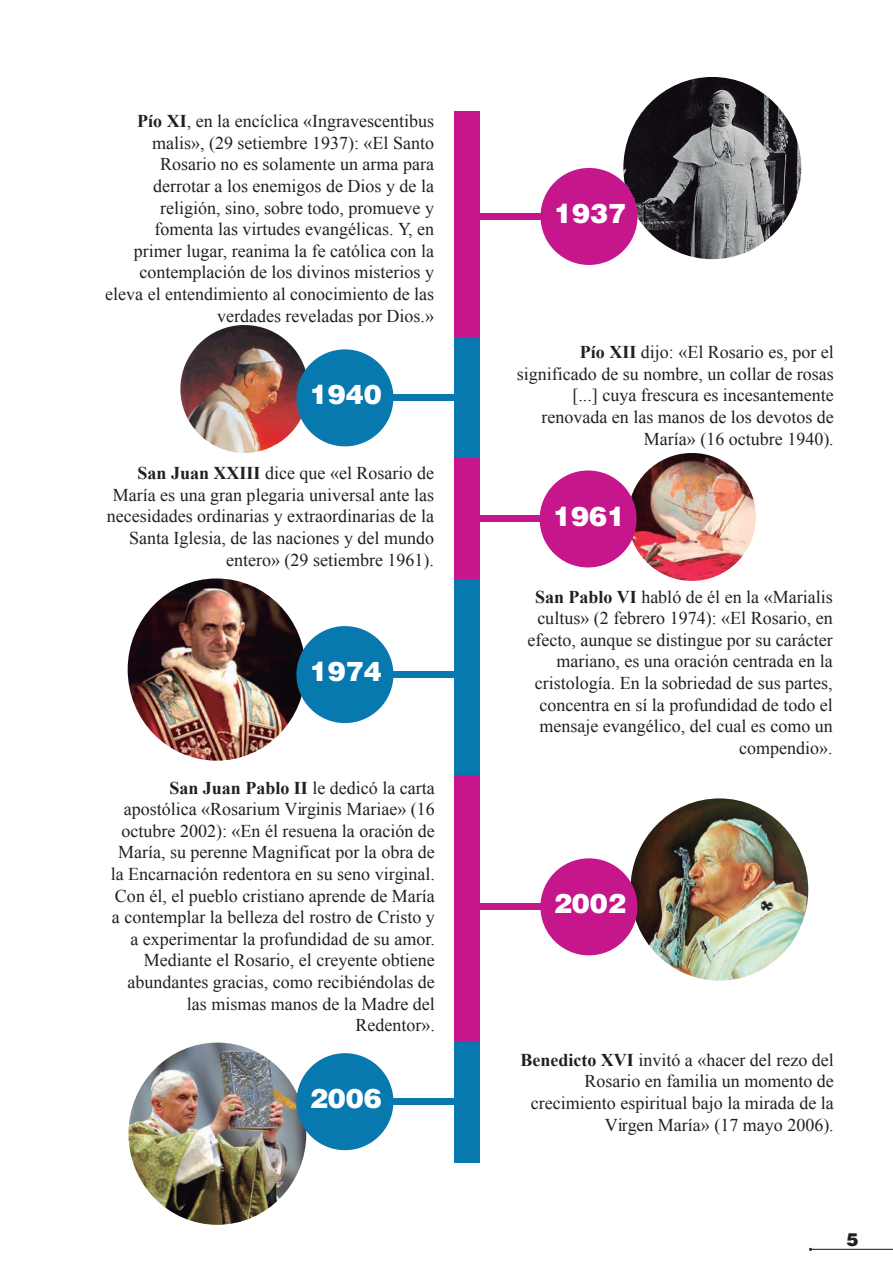
<style>
.page{position:relative;width:893px;height:1263px;background:#fff}
.page>*{position:absolute;margin:0;border:0;box-sizing:border-box;transform-origin:0 0}
.t1{font:900 27px "Helvetica LT Std";color:#fff}
.t2{font:18px/21.6px "Times New Roman";color:#231f20;text-align:right}
.t3{font:900 18px "Helvetica LT Std";color:#231f20}
.s1{font-weight:700}
</style>
<div class="page">
<img style="left:128px;top:1042px;width:178px;height:183px">
<img style="left:630px;top:798px;width:178px;height:183px">
<img style="left:128px;top:578px;width:176px;height:183px">
<img style="left:623px;top:77px;width:178px;height:182px">
<img style="left:180px;top:325px;width:128px;height:128px;border-radius:64px">
<img style="left:628px;top:453px;width:128px;height:128px;border-radius:64px">
<hr style="left:810px;top:1249px;width:83px;height:1px;background:#4f342e">
<div style="left:454px;top:111px;width:26px;height:226px;background:#c5168c"></div>
<div style="left:480px;top:213px;width:60px;height:7px;background:#c5168c"></div>
<div style="left:540px;top:168px;width:97px;height:97px;background:#c5168c;border-radius:50%"></div>
<div style="left:454px;top:337px;width:26px;height:121px;background:#0779af"></div>
<div style="left:393px;top:395px;width:61px;height:6px;background:#0779af"></div>
<div style="left:296px;top:349px;width:97px;height:97px;background:#0779af;border-radius:50%"></div>
<div style="left:454px;top:458px;width:26px;height:121px;background:#c5168c"></div>
<div style="left:479px;top:516px;width:61px;height:6px;background:#c5168c"></div>
<div style="left:540px;top:470px;width:97px;height:97px;background:#c5168c;border-radius:50%"></div>
<div style="left:454px;top:579px;width:26px;height:197px;background:#0779af"></div>
<div style="left:393px;top:671px;width:61px;height:7px;background:#0779af"></div>
<div style="left:296px;top:626px;width:97px;height:97px;background:#0779af;border-radius:50%"></div>
<div style="left:454px;top:776px;width:26px;height:266px;background:#c5168c"></div>
<div style="left:480px;top:904px;width:60px;height:6px;background:#c5168c"></div>
<div style="left:540px;top:858px;width:97px;height:97px;background:#c5168c;border-radius:50%"></div>
<div style="left:454px;top:1041px;width:26px;height:121px;background:#0779af"></div>
<div style="left:393px;top:1098px;width:61px;height:7px;background:#0779af"></div>
<div style="left:296px;top:1053px;width:97px;height:97px;background:#0779af;border-radius:50%"></div>
<p class="t2" style="left:105px;top:110px;width:330px"><span class="s1">Pío XI</span>, en la encíclica «Ingravescentibus malis», (29 setiembre 1937): «El Santo Rosario no es solamente un arma para derrotar a los enemigos de Dios y de la religión, sino, sobre todo, promueve y fomenta las virtudes evangélicas. Y, en primer lugar, reanima la fe católica con la contemplación de los divinos misterios y eleva el entendimiento al conocimiento de las verdades reveladas por Dios.»</p>
<h1 class="t1" style="left:310px;top:377px;width:74px">1940</h1>
<p class="t2" style="left:107px;top:462px;width:329px"><span class="s1">San Juan XXIII</span> dice que «el Rosario de María es una gran plegaria universal ante las necesidades ordinarias y extraordinarias de la Santa Iglesia, de las naciones y del mundo entero» (29 setiembre 1961).</p>
<h1 class="t1" style="left:310px;top:654px;width:74px">1974</h1>
<p class="t2" style="left:111px;top:776px;width:326px"><span class="s1">San Juan Pablo II</span> le dedicó la carta apostólica «Rosarium Virginis Mariae» (16 octubre 2002): «En él resuena la oración de María, su perenne Magnificat por la obra de la Encarnación redentora en su seno virginal.<br>Con él, el pueblo cristiano aprende de María a contemplar la belleza del rostro de Cristo y a experimentar la profundidad de su amor.<br>Mediante el Rosario, el creyente obtiene abundantes gracias, como recibiéndolas de las mismas manos de la Madre del Redentor».</p>
<h1 class="t1" style="left:310px;top:1081px;width:74px">2006</h1>
<h1 class="t1" style="left:554px;top:196px;width:74px">1937</h1>
<p class="t2" style="left:517px;top:341px;width:318px"><span class="s1">Pío XII</span> dijo: «El Rosario es, por el significado de su nombre, un collar de rosas [...] cuya frescura es incesantemente renovada en las manos de los devotos de María» (16 octubre 1940).</p>
<h1 class="t1" style="left:553px;top:498px;width:74px">1961</h1>
<p class="t2" style="left:527px;top:585px;width:307px"><span class="s1">San Pablo VI</span> habló de él en la «Marialis cultus» (2 febrero 1974): «El Rosario, en efecto, aunque se distingue por su carácter mariano, es una oración centrada en la cristología. En la sobriedad de sus partes, concentra en sí la profundidad de todo el mensaje evangélico, del cual es como un compendio».</p>
<h1 class="t1" style="left:554px;top:886px;width:74px">2002</h1>
<p class="t2" style="left:520px;top:1048px;width:315px"><span class="s1">Benedicto XVI</span> invitó a «hacer del rezo del Rosario en familia un momento de crecimiento espiritual bajo la mirada de la Virgen María» (17 mayo 2006).</p>
<p class="t3" style="left:847px;top:1228px;width:14px">5</p>
</div>
